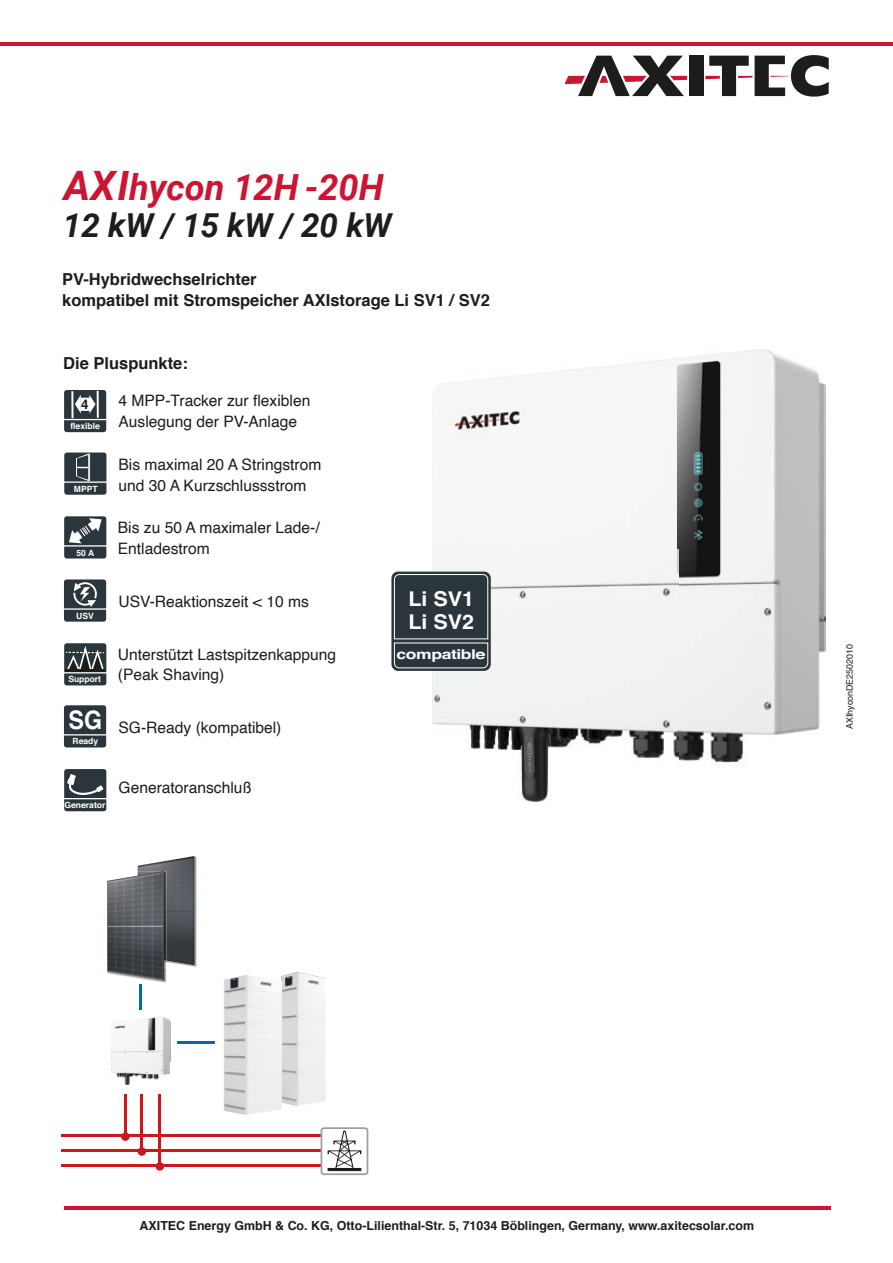
<style>
.page{position:relative;width:893px;height:1263px;background:#fff}
.page>*{position:absolute;margin:0;border:0;box-sizing:border-box;transform-origin:0 0}
.t1{font:italic 700 36px "Roboto";color:#cd1432}
.t2{font:italic 700 33px "Roboto";color:#1d1d1b}
.t3{font:700 25.35px "Helvetica";color:#fff;scale:.91 1}
.t4{font:700 20.25px/22.8px "Helvetica";color:#fff;scale:1.06 1}
.t5{font:700 16.5px/21px "Helvetica";color:#1d1d1b}
.t6{font:15.75px/20.2px "Helvetica";color:#1d1d1b}
.t7{font:700 13.5px "Helvetica";letter-spacing:-.025em;color:#fff;scale:1.3 1}
.t8{font:700 13.35px "Helvetica";color:#1d1d1b}
.t9{font:700 12.45px "Helvetica";color:#1d1d1b}
.t10{font:9px "Helvetica";color:#1d1d1b}
.t11{font:700 8.55px "Helvetica";color:#fff}
.s1{font-size:40.5px}
</style>
<div class="page">
<hr style="left:64px;top:1207px;width:767px;height:3px;background:#cd1432">
<div style="left:689px;top:56px;width:14px;height:40px;background:#1d1d1b"></div>
<svg style="left:564px;top:56px;width:123px;height:40px"></svg>
<svg style="left:705px;top:55px;width:124px;height:42px"></svg>
<hr style="left:0;top:43px;width:893px;height:3px;background:#cd1432">
<svg style="left:64px;top:390px;width:42px;height:42px;background:#4e585c"></svg>
<div style="left:81px;top:398px;width:9px;height:13px;background:#fff"></div>
<svg style="left:64px;top:452px;width:42px;height:43px;background:#424c51"></svg>
<svg style="left:64px;top:579px;width:42px;height:43px;background:#4d575b"></svg>
<svg style="left:64px;top:705px;width:42px;height:42px;background:#323e42"></svg>
<svg style="left:64px;top:643px;width:42px;height:42px;background:#485053"></svg>
<svg style="left:64px;top:769px;width:42px;height:42px;background:#454f54"></svg>
<svg style="left:64px;top:516px;width:42px;height:42px;background:#525c60"></svg>
<img style="left:432px;top:349px;width:393px;height:452px">
<svg style="left:432px;top:395px;width:11px;height:12px"></svg>
<div style="left:392px;top:572px;width:99px;height:99px;border:1px solid #2a363b;border-radius:6px"></div>
<svg style="left:394px;top:574px;width:95px;height:95px;background:#364146"></svg>
<hr style="left:62px;top:1134px;width:265px;height:3px;background:#cd171a">
<hr style="left:62px;top:1150px;width:265px;height:2px;background:#cd171a">
<hr style="left:62px;top:1165px;width:265px;height:2px;background:#cd171a">
<img style="left:183px;top:856px;width:14px;height:111px">
<img style="left:138px;top:856px;width:57px;height:109px">
<img style="left:155px;top:967px;width:11px;height:16px">
<img style="left:164px;top:871px;width:2px;height:90px">
<img style="left:107px;top:871px;width:57px;height:110px">
<img style="left:282px;top:972px;width:44px;height:134px">
<img style="left:223px;top:975px;width:59px;height:140px">
<div style="left:321px;top:1128px;width:46px;height:46px;background:#fff;border-radius:2px"></div>
<div style="left:321px;top:1127px;width:47px;height:48px;border:2px solid #9d9ea3;border-radius:2px"></div>
<hr style="left:328px;top:1168px;width:33px;height:3px;background:#1d181a">
<svg style="left:328px;top:1130px;width:33px;height:40px"></svg>
<hr style="left:140px;top:984px;width:2px;height:26px;background:#0069b4">
<hr style="left:177px;top:1041px;width:38px;height:2px;background:#0069b4">
<hr style="left:124px;top:1094px;width:2px;height:45px;background:#cd171a">
<hr style="left:141px;top:1094px;width:2px;height:59px;background:#cd171a">
<hr style="left:159px;top:1094px;width:2px;height:74px;background:#cd171a">
<div style="left:121px;top:1132px;width:9px;height:9px;background:#cd171a;border-radius:50%"></div>
<div style="left:138px;top:1147px;width:8px;height:9px;background:#cd171a;border-radius:50%"></div>
<div style="left:156px;top:1162px;width:8px;height:8px;background:#cd171a;border-radius:50%"></div>
<img style="left:112px;top:1016px;width:59px;height:68px">
<h1 class="t1" style="left:64px;top:162px;width:321px"><span class="s1">AXI</span>hycon 12H -20H</h1>
<h2 class="t2" style="left:63px;top:202px;width:330px">12 kW / 15 kW / 20 kW</h2>
<p class="t5" style="left:62px;top:269px;width:429px">PV-Hybridwechselrichter<br>kompatibel mit Stromspeicher AXIstorage Li SV1 / SV2</p>
<p class="t5" style="left:63px;top:353px;width:126px">Die Pluspunkte:</p>
<p class="t8" style="left:81px;top:393px;width:9px">4</p>
<p class="t11" style="left:70px;top:419px;width:31px">flexible</p>
<p class="t11" style="left:74px;top:482px;width:25px">MPPT</p>
<p class="t11" style="left:76px;top:546px;width:19px">50 A</p>
<p class="t6" style="left:119px;top:391px;width:193px">4 MPP-Tracker zur flexiblen<br>Auslegung der PV-Anlage</p>
<p class="t6" style="left:119px;top:455px;width:204px">Bis maximal 20 A Stringstrom und 30 A Kurzschlussstrom</p>
<p class="t6" style="left:118px;top:518px;width:203px">Bis zu 50 A maximaler Lade-/<br>Entladestrom</p>
<p class="t11" style="left:76px;top:609px;width:19px">USV</p>
<p class="t11" style="left:68px;top:672px;width:34px">Support</p>
<h3 class="t3" style="left:69px;top:699px;width:38px">SG</h3>
<p class="t11" style="left:73px;top:734px;width:27px">Ready</p>
<p class="t6" style="left:119px;top:592px;width:192px">USV-Reaktionszeit &lt; 10 ms</p>
<p class="t6" style="left:118px;top:645px;width:220px">Unterstützt Lastspitzenkappung (Peak Shaving)</p>
<p class="t6" style="left:119px;top:718px;width:164px">SG-Ready (kompatibel)</p>
<p class="t11" style="left:65px;top:798px;width:42px">Generator</p>
<p class="t6" style="left:119px;top:777px;width:135px">Generatoranschluß</p>
<p class="t4" style="left:408px;top:588px;width:63px">Li SV1<br>Li SV2</p>
<p class="t7" style="left:397px;top:643px;width:70px">compatible</p>
<p class="t10" style="left:843px;top:729px;width:87px;rotate:-90deg">AXIhyconDE2502010</p>
<p class="t9" style="left:140px;top:1215px;width:616px">AXITEC Energy GmbH &amp; Co. KG, Otto-Lilienthal-Str. 5, 71034 Böblingen, Germany, www.axitecsolar.com</p>
</div>
